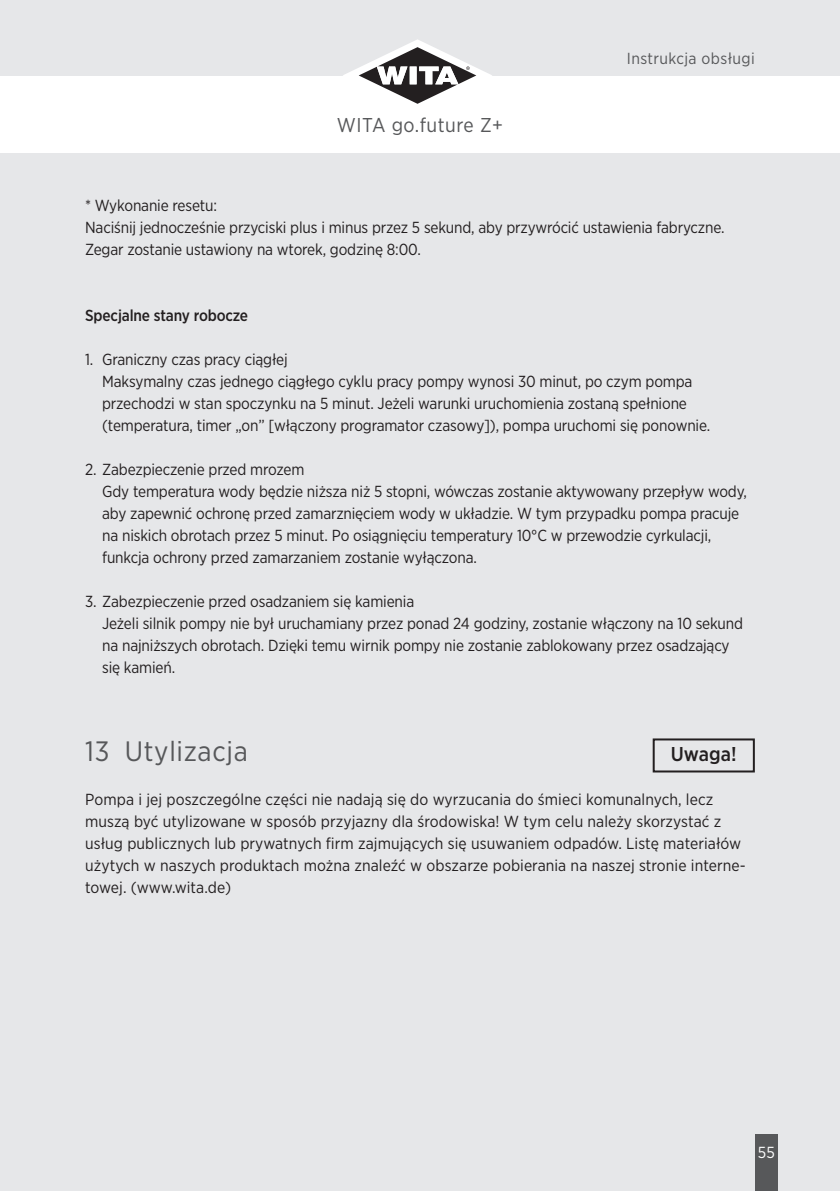
<style>
.page{position:relative;width:840px;height:1191px;background:#fff}
.page>*{position:absolute;margin:0;border:0;box-sizing:border-box;transform-origin:0 0}
.t1{font:28px "Gotham Narrow";letter-spacing:.025em;color:#57585a}
.t2{font:20px "Gotham Narrow";letter-spacing:.025em;color:#57585a}
.t3{font:500 20px "Gotham Narrow";letter-spacing:.005em;color:#231f20}
.t4{font:16px/22px "Gotham Narrow";letter-spacing:-.01em;color:#231f20}
.t5{font:500 16px "Gotham Narrow";letter-spacing:-.01em;color:#231f20}
.t6{font:16px "Gotham Narrow";letter-spacing:.025em;color:#57585a}
.t7{font:16px "Gotham Narrow";color:#fff}
</style>
<div class="page">
<div style="left:0;top:0;width:839px;height:75px;background:#e6e7e9"></div>
<div style="left:0;top:153px;width:839px;height:1038px;background:#e6e7e9"></div>
<svg style="left:326px;top:39px;width:169px;height:65px"></svg>
<div style="left:754px;top:1134px;width:23px;height:57px;background:#57585a"></div>
<div style="left:652px;top:738px;width:102px;height:34px;border:2px solid #231f20"></div>
<p class="t2" style="left:336px;top:117px;width:168px">WITA go.future Z+</p>
<p class="t6" style="left:626px;top:53px;width:129px">Instrukcja obsługi</p>
<p class="t4" style="left:85px;top:195px;width:640px">* Wykonanie resetu:<br>Naciśnij jednocześnie przyciski plus i minus przez 5 sekund, aby przywrócić ustawienia fabryczne.<br>Zegar zostanie ustawiony na wtorek, godzinę 8:00.</p>
<p class="t5" style="left:85px;top:309px;width:164px">Specjalne stany robocze</p>
<p class="t4" style="left:102px;top:349px;width:609px;text-indent:-17px">1. Graniczny czas pracy ciągłej<br>Maksymalny czas jednego ciągłego cyklu pracy pompy wynosi 30 minut, po czym pompa przechodzi w stan spoczynku na 5 minut. Jeżeli warunki uruchomienia zostaną spełnione (temperatura, timer „on” [włączony programator czasowy]), pompa uruchomi się ponownie.</p>
<p class="t4" style="left:102px;top:459px;width:646px;text-indent:-17px">2. Zabezpieczenie przed mrozem<br>Gdy temperatura wody będzie niższa niż 5 stopni, wówczas zostanie aktywowany przepływ wody, aby zapewnić ochronę przed zamarznięciem wody w układzie. W tym przypadku pompa pracuje na niskich obrotach przez 5 minut. Po osiągnięciu temperatury 10°C w przewodzie cyrkulacji, funkcja ochrony przed zamarzaniem zostanie wyłączona.</p>
<p class="t4" style="left:102px;top:591px;width:642px;text-indent:-17px">3. Zabezpieczenie przed osadzaniem się kamienia<br>Jeżeli silnik pompy nie był uruchamiany przez ponad 24 godziny, zostanie włączony na 10 sekund na najniższych obrotach. Dzięki temu wirnik pompy nie zostanie zablokowany przez osadzający się kamień.</p>
<h1 class="t1" style="left:85px;top:741px;width:164px">13 Utylizacja</h1>
<p class="t4" style="left:85px;top:789px;width:661px">Pompa i jej poszczególne części nie nadają się do wyrzucania do śmieci komunalnych, lecz muszą być utylizowane w sposób przyjazny dla środowiska! W tym celu należy skorzystać z usług publicznych lub prywatnych firm zajmujących się usuwaniem odpadów. Listę materiałów użytych w naszych produktach można znaleźć w obszarze pobierania na naszej stronie interne&shy;towej. (www.wita.de)</p>
<p class="t3" style="left:670px;top:747px;width:67px">Uwaga!</p>
<p class="t7" style="left:757px;top:1146px;width:18px">55</p>
</div>
